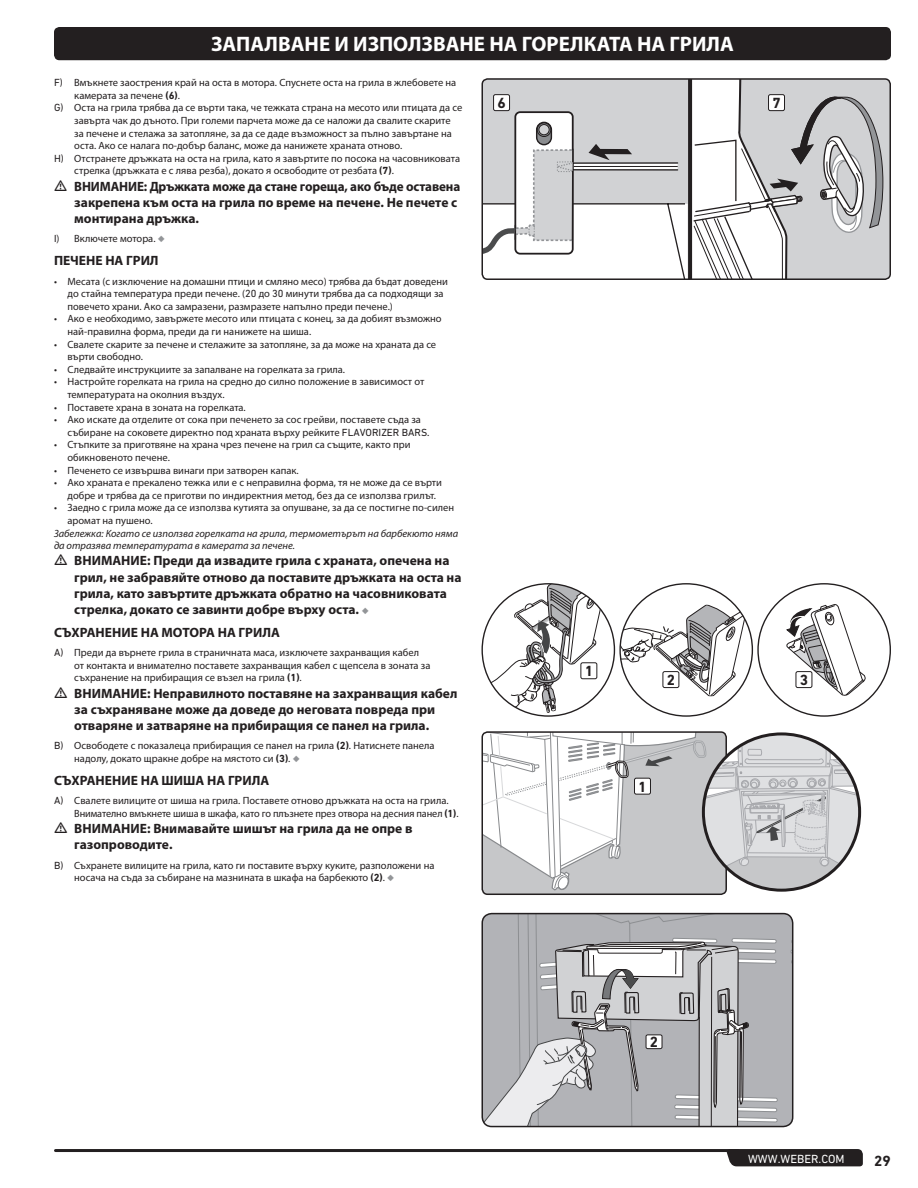
<style>
.page{position:relative;width:918px;height:1188px;background:#fff}
.page>*{position:absolute;margin:0;border:0;box-sizing:border-box;transform-origin:0 0}
.t1{font:700 21px "Myriad Pro";color:#fff}
.t2{font:700 15px "DIN Next LT Pro";color:#231f20}
.t3{font:700 13.5px/16.2px "Myriad Pro";color:#231f20}
.t4{font:12px "DIN Next LT Pro";color:#fff}
.t5{font:10.5px/12.6px "Myriad Pro";color:#231f20}
.t6{font:italic 10.5px/12.6px "Myriad Pro";color:#231f20}
.s1{font-family:"DIN Next LT Pro"}
.s2{font-family:"DIN Next LT Pro";font-weight:700}
.s3{color:#939598}
.s4{font-family:"Helvetica LT Std";font-size:11.4px}
</style>
<div class="page">
<div style="left:54px;top:27px;width:837px;height:33px;background:#231f20;border-radius:5px"></div>
<hr style="left:56px;top:1149px;width:682px;height:3px;background:#231f20">
<div style="left:726px;top:1149px;width:137px;height:17px;background:#231f20"></div>
<svg style="left:786px;top:604px;width:79px;height:92px"></svg>
<div style="left:796px;top:672px;width:16px;height:16px;background:#fff;border-radius:2px"></div>
<div style="left:796px;top:671px;width:16px;height:17px;border:1px solid #231f20;border-radius:2px"></div>
<svg style="left:483px;top:584px;width:124px;height:132px"></svg>
<div style="left:581px;top:663px;width:16px;height:16px;background:#fff;border-radius:2px"></div>
<div style="left:581px;top:662px;width:16px;height:17px;border:1px solid #231f20;border-radius:2px"></div>
<svg style="left:621px;top:605px;width:125px;height:95px"></svg>
<div style="left:663px;top:672px;width:16px;height:16px;background:#fff;border-radius:2px"></div>
<div style="left:663px;top:671px;width:16px;height:17px;border:1px solid #231f20;border-radius:2px"></div>
<div style="left:688px;top:79px;width:202px;height:200px;background:#d1d2d4"></div>
<svg style="left:482px;top:79px;width:401px;height:200px"></svg>
<div style="left:482px;top:78px;width:409px;height:202px;border:2px solid #231f20;border-radius:5px"></div>
<div style="left:494px;top:95px;width:16px;height:16px;background:#fff;border-radius:2px"></div>
<div style="left:493px;top:94px;width:17px;height:17px;border:1px solid #231f20;border-radius:2px"></div>
<div style="left:769px;top:95px;width:16px;height:16px;background:#fff;border-radius:2px"></div>
<div style="left:768px;top:94px;width:17px;height:17px;border:1px solid #231f20;border-radius:2px"></div>
<div style="left:778px;top:914px;width:15px;height:213px;background:#b2b3b7"></div>
<svg style="left:482px;top:914px;width:296px;height:213px;background:#b6b6b9"></svg>
<div style="left:482px;top:913px;width:311px;height:214px;border:2px solid #231f20;border-radius:10px"></div>
<div style="left:646px;top:1035px;width:16px;height:14px;background:#fff;border-radius:2px"></div>
<div style="left:646px;top:1034px;width:16px;height:15px;border:1px solid #231f20;border-radius:2px"></div>
<svg style="left:482px;top:732px;width:378px;height:162px"></svg>
<div style="left:702px;top:732px;width:159px;height:160px;border:3px solid #231f20;border-radius:50%"></div>
<h1 class="t1" style="left:211px;top:31px;width:524px">ЗАПАЛВАНЕ И ИЗПОЛЗВАНЕ НА ГОРЕЛКАТА НА ГРИЛА</h1>
<p class="t5" style="left:54px;top:76px;width:404px"><span class="s1">F)</span> Вмъкнете заострения край на оста в мотора. Спуснете оста на грила в жлебовете на</p>
<p class="t5" style="left:74px;top:89px;width:107px">камерата за печене <span class="s2">(6)</span>.</p>
<p class="t5" style="left:54px;top:101px;width:410px"><span class="s1">G)</span> Оста на грила трябва да се върти така, че тежката страна на месото или птицата да се</p>
<p class="t5" style="left:74px;top:114px;width:378px">завърта чак до дъното. При големи парчета може да се наложи да свалите скарите</p>
<p class="t5" style="left:74px;top:127px;width:379px">за печене и стелажа за затопляне, за да се даде възможност за пълно завъртане на</p>
<p class="t5" style="left:74px;top:139px;width:330px">оста. Ако се налага по-добър баланс, може да нанижете храната отново.</p>
<p class="t5" style="left:54px;top:152px;width:408px"><span class="s1">H)</span> Отстранете дръжката на оста на грила, като я завъртите по посока на часовниковата</p>
<p class="t5" style="left:74px;top:164px;width:321px">стрелка (дръжката е с лява резба), докато я освободите от резбата <span class="s2">(7)</span>.</p>
<p class="t3" style="left:74px;top:177px;width:388px">ВНИМАНИЕ: Дръжката може да стане гореща, ако бъде оставена закрепена към оста на грила по време на печене. Не печете с монтирана дръжка.</p>
<p class="t5" style="left:54px;top:232px;width:112px">I) Включете мотора. <span class="s3">◆</span></p>
<p class="t3" style="left:54px;top:252px;width:106px">ПЕЧЕНЕ НА ГРИЛ</p>
<p class="t5" style="left:68px;top:275px;width:382px;text-indent:-14px">• Месата (с изключение на домашни птици и смляно месо) трябва да бъдат доведени до стайна температура преди печене. (<span class="s1">20</span> до <span class="s1">30</span> минути трябва да са подходящи за повечето храни. Ако са замразени, размразете напълно преди печене.)</p>
<p class="t5" style="left:68px;top:312px;width:376px;text-indent:-14px">• Ако е необходимо, завържете месото или птицата с конец, за да добият възможно най-правилна форма, преди да ги нанижете на шиша.</p>
<p class="t5" style="left:68px;top:338px;width:370px;text-indent:-14px">• Свалете скарите за печене и стелажите за затопляне, за да може на храната да се върти свободно.</p>
<p class="t5" style="left:54px;top:363px;width:293px">• Следвайте инструкциите за запалване на горелката за грила.</p>
<p class="t5" style="left:68px;top:375px;width:359px;text-indent:-14px">• Настройте горелката на грила на средно до силно положение в зависимост от температурата на околния въздух.</p>
<p class="t5" style="left:54px;top:401px;width:193px">• Поставете храна в зоната на горелката.</p>
<p class="t5" style="left:68px;top:413px;width:363px;text-indent:-14px">• Ако искате да отделите от сока при печенето за сос грейви, поставете съда за събиране на соковете директно под храната върху рейките <span class="s1">FLAVORIZER BARS</span>.</p>
<p class="t5" style="left:68px;top:438px;width:345px;text-indent:-14px">• Стъпките за приготвяне на храна чрез печене на грил са същите, както при обикновеното печене.</p>
<p class="t5" style="left:54px;top:464px;width:246px">• Печенето се извършва винаги при затворен капак.</p>
<p class="t5" style="left:68px;top:476px;width:376px;text-indent:-14px">• Ако храната е прекалено тежка или е с неправилна форма, тя не може да се върти добре и трябва да се приготви по индиректния метод, без да се използва грилът.</p>
<p class="t5" style="left:68px;top:501px;width:388px;text-indent:-14px">• Заедно с грила може да се използва кутията за опушване, за да се постигне по-силен аромат на пушено.</p>
<p class="t6" style="left:54px;top:527px;width:406px">Забележка: Когато се използва горелката на грила, термометърът на барбекюто няма да отразява температурата в камерата за печене.</p>
<p class="t3" style="left:74px;top:552px;width:389px">ВНИМАНИЕ: Преди да извадите грила с храната, опечена на грил, не забравяйте отново да поставите дръжката на оста на грила, като завъртите дръжката обратно на часовниковата стрелка, докато се завинти добре върху оста. <span class="s3">◆</span></p>
<p class="t3" style="left:54px;top:624px;width:227px">СЪХРАНЕНИЕ НА МОТОРА НА ГРИЛА</p>
<p class="t5" style="left:74px;top:646px;width:358px;text-indent:-20px"><span class="s1">A)</span> Преди да върнете грила в страничната маса, изключете захранващия кабел от контакта и внимателно поставете захранващия кабел с щепсела в зоната за съхранение на прибиращия се възел на грила <span class="s2">(1)</span>.</p>
<p class="t3" style="left:74px;top:685px;width:385px">ВНИМАНИЕ: Неправилното поставяне на захранващия кабел за съхраняване може да доведе до неговата повреда при отваряне и затваряне на прибиращия се панел на грила.</p>
<p class="t5" style="left:74px;top:739px;width:362px;text-indent:-20px"><span class="s1">B)</span> Освободете с показалеца прибиращия се панел на грила <span class="s2">(2)</span>. Натиснете панела надолу, докато щракне добре на мястото си <span class="s2">(3)</span>. <span class="s3">◆</span></p>
<p class="t3" style="left:54px;top:772px;width:217px">СЪХРАНЕНИЕ НА ШИША НА ГРИЛА</p>
<p class="t5" style="left:74px;top:794px;width:386px;text-indent:-20px"><span class="s1">A)</span> Свалете вилиците от шиша на грила. Поставете отново дръжката на оста на грила.<br>Внимателно вмъкнете шиша в шкафа, като го плъзнете през отвора на десния панел <span class="s2">(1)</span>.</p>
<p class="t3" style="left:74px;top:820px;width:340px">ВНИМАНИЕ: Внимавайте шишът на грила да не опре в газопроводите.</p>
<p class="t5" style="left:74px;top:859px;width:362px;text-indent:-20px"><span class="s1">B)</span> Съхранете вилиците на грила, като ги поставите върху куките, разположени на носача на съда за събиране на мазнината в шкафа на барбекюто <span class="s2">(2)</span>. <span class="s3">◆</span></p>
<h2 class="t2" style="left:497px;top:94px;width:10px">6</h2>
<h2 class="t2" style="left:772px;top:94px;width:10px">7</h2>
<h2 class="t2" style="left:585px;top:663px;width:10px">1<span class="s4">1</span></h2>
<h2 class="t2" style="left:667px;top:671px;width:10px">2<span class="s4">2</span></h2>
<h2 class="t2" style="left:638px;top:778px;width:10px">1</h2>
<h2 class="t2" style="left:800px;top:671px;width:10px">3<sup>3</sup></h2>
<h2 class="t2" style="left:650px;top:1034px;width:10px">2</h2>
<p class="t4" style="left:748px;top:1152px;width:98px">WWW.WEBER.COM</p>
<h2 class="t2" style="left:874px;top:1153px;width:18px">29</h2>
</div>
